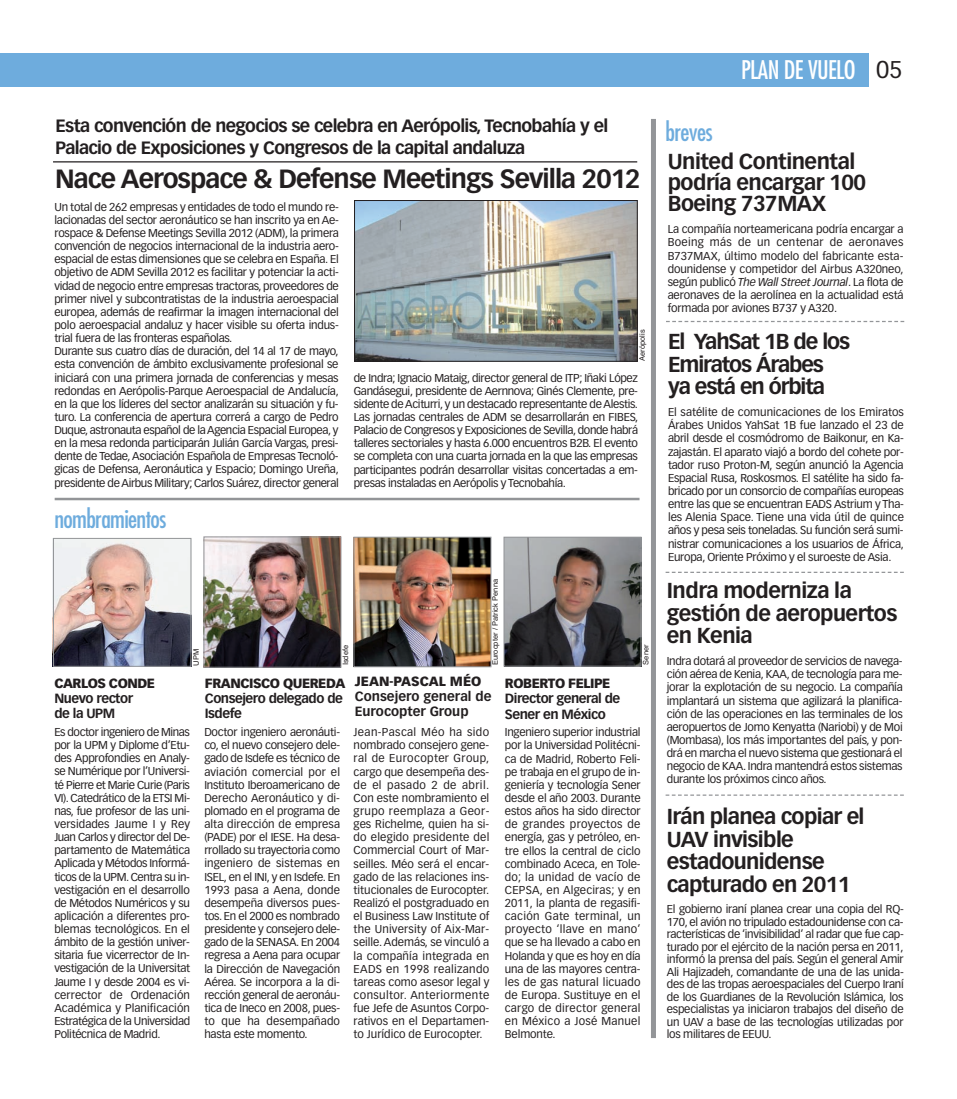
<style>
.page{position:relative;width:957px;height:1099px;background:#fff}
.page>*{position:absolute;margin:0;border:0;box-sizing:border-box;transform-origin:0 0}
.t1{font:700 25.88px "Vectora LH";letter-spacing:-.035em;color:#231f20}
.t2{font:condensed 25px "Futura";letter-spacing:-.025em;color:#6eacdd}
.t3{font:condensed 25px "Futura";letter-spacing:-.025em;color:#fff}
.t4{font:23.75px "Vectora LH";color:#231f20}
.t5{font:700 21.25px/22.5px "Vectora LH";letter-spacing:-.03em;color:#231f20}
.t6{font:700 21.25px/22.5px "Vectora LH";letter-spacing:-.055em;color:#231f20}
.t7{font:700 17.5px/21.2px "Vectora LH";letter-spacing:-.035em;color:#231f20}
.t8{font:700 13.12px/15px "Vectora LH";letter-spacing:-.035em;color:#231f20}
.t9{font:900 13.12px "Vectora LH";letter-spacing:-.035em;color:#231f20}
.t10{font:700 13.12px/15px "Vectora LH";color:#231f20}
.t11{font:900 13.12px "Vectora LH";color:#231f20}
.t12{font:11.25px/13.1px "Vectora LH";letter-spacing:-.025em;color:#231f20;text-align:justify}
.t13{font:7.5px "Helvetica";color:#231f20}
.s1{font-style:italic}
</style>
<div class="page">
<div style="left:0;top:53px;width:868px;height:33px;background:#6eacdd"></div>
<svg style="left:665px;top:794px;width:239px;height:1px"></svg>
<div style="left:651px;top:119px;width:5px;height:919px;background:#939598"></div>
<img style="left:55px;top:540px;width:134px;height:124px">
<div style="left:53px;top:538px;width:138px;height:128px;border:1px solid #939598"></div>
<img style="left:206px;top:538px;width:133px;height:127px">
<div style="left:204px;top:536px;width:137px;height:131px;border:1px solid #939598"></div>
<img style="left:356px;top:539px;width:133px;height:126px">
<div style="left:354px;top:537px;width:137px;height:130px;border:1px solid #939598"></div>
<img style="left:506px;top:539px;width:133px;height:125px">
<div style="left:504px;top:537px;width:137px;height:129px;border:1px solid #939598"></div>
<hr style="left:55px;top:498px;width:584px;height:2px;background:#939598">
<img style="left:356px;top:202px;width:279px;height:157px">
<div style="left:354px;top:200px;width:283px;height:161px;border:1px solid #231f20"></div>
<hr style="left:53px;top:161px;width:584px;height:1px;background:#231f20">
<svg style="left:665px;top:571px;width:239px;height:2px"></svg>
<svg style="left:666px;top:321px;width:238px;height:1px"></svg>
<h3 class="t7" style="left:55px;top:117px;width:554px">Esta convención de negocios se celebra en Aerópolis, Tecnobahía y el<br>Palacio de Exposiciones y Congresos de la capital andaluza</h3>
<h1 class="t1" style="left:55px;top:168px;width:587px">Nace Aerospace &amp; Defense Meetings Sevilla 2012</h1>
<p class="t12" style="left:54px;top:201px;width:286px;text-align:left">Un total de 262 empresas y entidades de todo el mundo re&shy;lacionadas del sector aeronáutico se han inscrito ya en Ae&shy;rospace &amp; Defense Meetings Sevilla 2012 (ADM), la primera convención de negocios internacional de la industria aero&shy;espacial de estas dimensiones que se celebra en España. El objetivo de ADM Sevilla 2012 es facilitar y potenciar la acti&shy;vidad de negocio entre empresas tractoras, proveedores de primer nivel y subcontratistas de la industria aeroespacial europea, además de reafirmar la imagen internacional del polo aeroespacial andaluz y hacer visible su oferta indus&shy;trial fuera de las fronteras españolas.<br>Durante sus cuatro días de duración, del 14 al 17 de mayo, esta convención de ámbito exclusivamente profesional se iniciará con una primera jornada de conferencias y mesas redondas en Aerópolis-Parque Aeroespacial de Andalucía, en la que los líderes del sector analizarán su situación y fu&shy;turo. La conferencia de apertura correrá a cargo de Pedro Duque, astronauta español de la Agencia Espacial Europea, y en la mesa redonda participarán Julián García Vargas, presi&shy;dente de Tedae, Asociación Española de Empresas Tecnoló&shy;gicas de Defensa, Aeronáutica y Espacio; Domingo Ureña, presidente de Airbus Military; Carlos Suárez, director general</p>
<h2 class="t2" style="left:54px;top:507px;width:113px">nombramientos</h2>
<p class="t13" style="left:639px;top:361px;width:33px;rotate:-90deg">Aerópolis</p>
<p class="t12" style="left:354px;top:372px;width:286px">de Indra; Ignacio Mataig, director general de ITP; Iñaki López Gandásegui, presidente de Aernnova; Ginés Clemente, pre&shy;sidente de Aciturri, y un destacado representante de Alestis.<br>Las jornadas centrales de ADM se desarrollarán en FIBES, Palacio de Congresos y Exposiciones de Sevilla, donde habrá talleres sectoriales y hasta 6.000 encuentros B2B. El evento se completa con una cuarta jornada en la que las empresas participantes podrán desarrollar visitas concertadas a em&shy;presas instaladas en Aerópolis y Tecnobahía.</p>
<p class="t13" style="left:193px;top:666px;width:18px;rotate:-90deg">UPM</p>
<p class="t13" style="left:343px;top:665px;width:22px;rotate:-90deg">Isdefe</p>
<p class="t13" style="left:492px;top:665px;width:88px;rotate:-90deg">Eurocpter / Patrick Penna</p>
<p class="t13" style="left:643px;top:664px;width:22px;rotate:-90deg">Sener</p>
<p class="t11" style="left:355px;top:676px;width:128px">JEAN-PASCAL MÉO</p>
<p class="t10" style="left:355px;top:690px;width:138px">Consejero general de<br>Eurocopter Group</p>
<p class="t9" style="left:205px;top:677px;width:142px">FRANCISCO QUEREDA</p>
<p class="t8" style="left:205px;top:691px;width:140px">Consejero delegado de<br>Isdefe</p>
<p class="t9" style="left:54px;top:677px;width:102px">CARLOS CONDE</p>
<p class="t8" style="left:54px;top:691px;width:80px">Nuevo rector de la UPM</p>
<p class="t12" style="left:54px;top:726px;width:137px">Es doctor ingeniero de Minas por la UPM y Diplome d’Etu&shy;des Approfondies en Analy&shy;se Numérique por l’Universi&shy;té Pierre et Marie Curie (Paris VI). Catedrático de la ETSI Mi&shy;nas, fue profesor de las uni&shy;versidades Jaume I y Rey Juan Carlos y director del De&shy;partamento de Matemática Aplicada y Métodos Informá&shy;ticos de la UPM. Centra su in&shy;vestigación en el desarrollo de Métodos Numéricos y su aplicación a diferentes pro&shy;blemas tecnológicos. En el ámbito de la gestión univer&shy;sitaria fue vicerrector de In&shy;vestigación de la Universitat Jaume I y desde 2004 es vi&shy;cerrector de Ordenación Académica y Planificación Estratégica de la Universidad Politécnica de Madrid.</p>
<p class="t12" style="left:204px;top:726px;width:137px">Doctor ingeniero aeronáuti&shy;co, el nuevo consejero dele&shy;gado de Isdefe es técnico de aviación comercial por el Instituto Iberoamericano de Derecho Aeronáutico y di&shy;plomado en el programa de alta dirección de empresa (PADE) por el IESE. Ha desa&shy;rrollado su trayectoria como ingeniero de sistemas en ISEL, en el INI, y en Isdefe. En 1993 pasa a Aena, donde desempeña diversos pues&shy;tos. En el 2000 es nombrado presidente y consejero dele&shy;gado de la SENASA. En 2004 regresa a Aena para ocupar la Dirección de Navegación Aérea. Se incorpora a la di&shy;rección general de aeronáu&shy;tica de Ineco en 2008, pues&shy;to que ha desempañado hasta este momento.</p>
<p class="t12" style="left:354px;top:726px;width:137px">Jean-Pascal Méo ha sido nombrado consejero gene&shy;ral de Eurocopter Group, cargo que desempeña des&shy;de el pasado 2 de abril.<br>Con este nombramiento el grupo reemplaza a Geor&shy;ges Richelme, quien ha si&shy;do elegido presidente del Commercial Court of Mar&shy;seilles. Méo será el encar&shy;gado de las relaciones ins&shy;titucionales de Eurocopter.<br>Realizó el postgraduado en el Business Law Institute of the University of Aix-Mar&shy;seille. Además, se vinculó a la compañía integrada en EADS en 1998 realizando tareas como asesor legal y consultor. Anteriormente fue Jefe de Asuntos Corpo&shy;rativos en el Departamen&shy;to Jurídico de Eurocopter.</p>
<p class="t12" style="left:505px;top:726px;width:137px">Ingeniero superior industrial por la Universidad Politécni&shy;ca de Madrid, Roberto Feli&shy;pe trabaja en el grupo de in&shy;geniería y tecnología Sener desde el año 2003. Durante estos años ha sido director de grandes proyectos de energía, gas y petróleo, en&shy;tre ellos la central de ciclo combinado Aceca, en Tole&shy;do; la unidad de vacío de CEPSA, en Algeciras; y en 2011, la planta de regasifi&shy;cación Gate terminal, un proyecto ‘llave en mano’ que se ha llevado a cabo en Holanda y que es hoy en día una de las mayores centra&shy;les de gas natural licuado de Europa. Sustituye en el cargo de director general en México a José Manuel Belmonte.</p>
<p class="t9" style="left:505px;top:678px;width:107px">ROBERTO FELIPE</p>
<p class="t8" style="left:505px;top:692px;width:117px">Director general de<br>Sener en México</p>
<h2 class="t2" style="left:665px;top:120px;width:49px">breves</h2>
<h2 class="t3" style="left:741px;top:58px;width:116px">PLAN DE VUELO</h2>
<h3 class="t4" style="left:876px;top:59px;width:28px">05</h3>
<h3 class="t5" style="left:668px;top:152px;width:200px;line-height:21.2px">United Continental podría encargar 100<br>Boeing 737MAX</h3>
<p class="t12" style="left:668px;top:223px;width:237px">La compañía norteamericana podría encargar a Boeing más de un centenar de aeronaves B737MAX, último modelo del fabricante esta&shy;dounidense y competidor del Airbus A320neo, según publicó <span class="s1">The Wall Street Journal</span>. La flota de aeronaves de la aerolínea en la actualidad está formada por aviones B737 y A320.</p>
<h3 class="t6" style="left:668px;top:332px;width:184px">El YahSat 1B de los<br>Emiratos Árabes ya está en órbita</h3>
<p class="t12" style="left:668px;top:406px;width:237px">El satélite de comunicaciones de los Emiratos Árabes Unidos YahSat 1B fue lanzado el 23 de abril desde el cosmódromo de Baikonur, en Ka&shy;zajastán. El aparato viajó a bordo del cohete por&shy;tador ruso Proton-M, según anunció la Agencia Espacial Rusa, Roskosmos. El satélite ha sido fa&shy;bricado por un consorcio de compañías europeas entre las que se encuentran EADS Astrium y Tha&shy;les Alenia Space. Tiene una vida útil de quince años y pesa seis toneladas. Su función será sumi&shy;nistrar comunicaciones a los usuarios de África, Europa, Oriente Próximo y el suroeste de Asia.</p>
<h3 class="t5" style="left:667px;top:580px;width:232px">Indra moderniza la gestión de aeropuertos en Kenia</h3>
<p class="t12" style="left:667px;top:655px;width:237px">Indra dotará al proveedor de servicios de navega&shy;ción aérea de Kenia, KAA, de tecnología para me&shy;jorar la explotación de su negocio. La compañía implantará un sistema que agilizará la planifica&shy;ción de las operaciones en las terminales de los aeropuertos de Jomo Kenyatta (Nariobi) y de Moi (Mombasa), los más importantes del país, y pon&shy;drá en marcha el nuevo sistema que gestionará el negocio de KAA. Indra mantendrá estos sistemas durante los próximos cinco años.</p>
<h3 class="t5" style="left:667px;top:806px;width:199px">Irán planea copiar el<br>UAV invisible estadounidense capturado en 2011</h3>
<p class="t12" style="left:667px;top:903px;width:238px;line-height:12.5px">El gobierno iraní planea crear una copia del RQ-170, el avión no tripulado estadounidense con ca&shy;racterísticas de ‘invisibilidad’ al radar que fue cap&shy;turado por el ejército de la nación persa en 2011, informó la prensa del país. Según el general Amir Ali Hajizadeh, comandante de una de las unida&shy;des de las tropas aeroespaciales del Cuerpo Iraní de los Guardianes de la Revolución Islámica, los especialistas ya iniciaron trabajos del diseño de un UAV a base de las tecnologías utilizadas por los militares de EEUU.</p>
</div>
